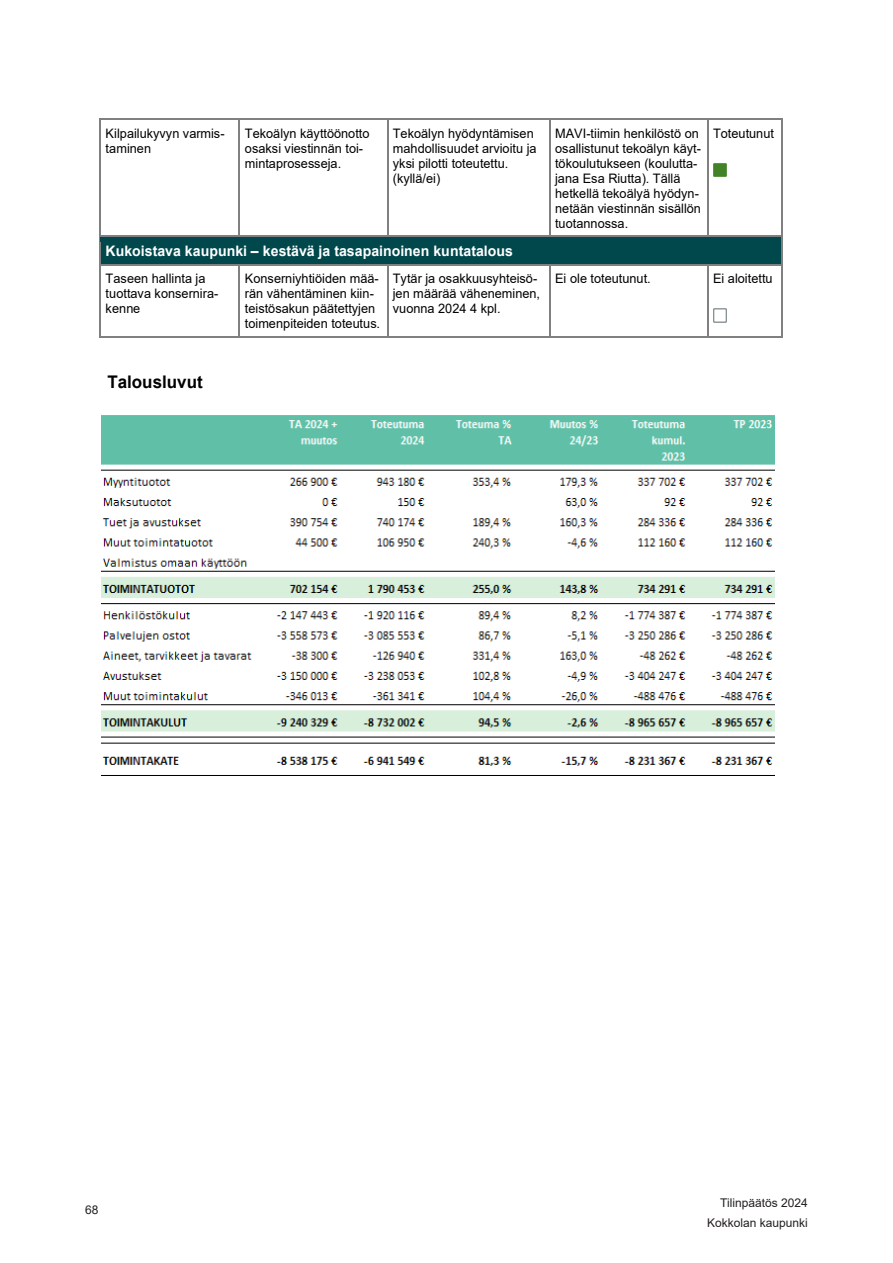
<style>
.page{position:relative;width:893px;height:1263px;background:#fff}
.page>*{position:absolute;margin:0;border:0;box-sizing:border-box;transform-origin:0 0}
.t1{font:700 17.4px "Arial";color:#000}
.t2{font:700 14.4px "Arial";letter-spacing:.005em;color:#fff}
.t3{font:13.05px/15px "Arial";letter-spacing:.005em;color:#000}
.t4{font:12px/19.5px "Arial";color:#231f20;text-align:right}
</style>
<div class="page">
<hr style="left:101px;top:119px;width:138px;height:1px;background:#808080">
<hr style="left:240px;top:119px;width:147px;height:1px;background:#808080">
<hr style="left:388px;top:119px;width:161px;height:1px;background:#808080">
<hr style="left:550px;top:119px;width:157px;height:1px;background:#808080">
<hr style="left:708px;top:119px;width:73px;height:1px;background:#808080">
<hr style="left:100px;top:125px;width:1px;height:111px;background:#808080">
<hr style="left:239px;top:125px;width:1px;height:111px;background:#808080">
<hr style="left:387px;top:125px;width:1px;height:111px;background:#808080">
<hr style="left:549px;top:125px;width:1px;height:111px;background:#808080">
<hr style="left:707px;top:125px;width:1px;height:111px;background:#808080">
<hr style="left:781px;top:125px;width:1px;height:111px;background:#808080">
<div style="left:106px;top:242px;width:670px;height:17px;background:#00484c"></div>
<hr style="left:101px;top:236px;width:138px;height:1px;background:#808080">
<div style="left:101px;top:237px;width:138px;height:6px;background:#00484c"></div>
<hr style="left:240px;top:236px;width:147px;height:1px;background:#808080">
<div style="left:240px;top:237px;width:147px;height:6px;background:#00484c"></div>
<hr style="left:388px;top:236px;width:161px;height:1px;background:#808080">
<div style="left:388px;top:237px;width:161px;height:6px;background:#00484c"></div>
<hr style="left:550px;top:236px;width:157px;height:1px;background:#808080">
<div style="left:550px;top:237px;width:157px;height:6px;background:#00484c"></div>
<hr style="left:708px;top:236px;width:73px;height:1px;background:#808080">
<div style="left:708px;top:237px;width:73px;height:6px;background:#00484c"></div>
<div style="left:100px;top:259px;width:682px;height:6px;background:#00484c"></div>
<svg style="left:100px;top:236px;width:1px;height:35px"></svg>
<hr style="left:101px;top:265px;width:138px;height:1px;background:#808080">
<hr style="left:240px;top:265px;width:147px;height:1px;background:#808080">
<hr style="left:388px;top:265px;width:161px;height:1px;background:#808080">
<hr style="left:550px;top:265px;width:157px;height:1px;background:#808080">
<hr style="left:708px;top:265px;width:73px;height:1px;background:#808080">
<svg style="left:781px;top:236px;width:1px;height:35px"></svg>
<hr style="left:100px;top:271px;width:1px;height:66px;background:#808080">
<hr style="left:101px;top:337px;width:138px;height:1px;background:#808080">
<hr style="left:239px;top:271px;width:1px;height:66px;background:#808080">
<hr style="left:240px;top:337px;width:147px;height:1px;background:#808080">
<hr style="left:387px;top:271px;width:1px;height:66px;background:#808080">
<hr style="left:388px;top:337px;width:161px;height:1px;background:#808080">
<hr style="left:549px;top:271px;width:1px;height:66px;background:#808080">
<hr style="left:550px;top:337px;width:157px;height:1px;background:#808080">
<hr style="left:707px;top:271px;width:1px;height:66px;background:#808080">
<hr style="left:708px;top:337px;width:73px;height:1px;background:#808080">
<hr style="left:781px;top:271px;width:1px;height:66px;background:#808080">
<img style="left:101px;top:415px;width:673px;height:351px">
<img style="left:713px;top:163px;width:14px;height:14px">
<img style="left:713px;top:308px;width:14px;height:15px">
<p class="t3" style="left:106px;top:125px;width:121px">Kilpailukyvyn varmis&shy;taminen</p>
<p class="t3" style="left:245px;top:125px;width:126px">Tekoälyn käyttöönotto osaksi viestinnän toi&shy;mintaprosesseja.</p>
<p class="t3" style="left:393px;top:125px;width:145px">Tekoälyn hyödyntämisen mahdollisuudet arvioitu ja yksi pilotti toteutettu. (kyllä/ei)</p>
<p class="t3" style="left:555px;top:125px;width:148px">MAVI-tiimin henkilöstö on osallistunut tekoälyn käyt&shy;tökoulutukseen (koulutta&shy;jana Esa Riutta). Tällä hetkellä tekoälyä hyödyn&shy;netään viestinnän sisällön tuotannossa.</p>
<p class="t3" style="left:713px;top:125px;width:63px">Toteutunut</p>
<p class="t2" style="left:106px;top:241px;width:409px">Kukoistava kaupunki – kestävä ja tasapainoinen kuntatalous</p>
<p class="t3" style="left:106px;top:271px;width:114px">Taseen hallinta ja tuottava konsernira&shy;kenne</p>
<p class="t3" style="left:245px;top:271px;width:137px">Konserniyhtiöiden mää&shy;rän vähentäminen kiin&shy;teistösakun päätettyjen toimenpiteiden toteutus.</p>
<p class="t3" style="left:393px;top:271px;width:149px">Tytär ja osakkuusyhteisö&shy;jen määrää väheneminen, vuonna 2024 4 kpl.</p>
<p class="t3" style="left:555px;top:271px;width:97px">Ei ole toteutunut.</p>
<p class="t3" style="left:713px;top:271px;width:61px">Ei aloitettu</p>
<p class="t1" style="left:107px;top:369px;width:97px">Talousluvut</p>
<p class="t4" style="left:85px;top:1200px;width:15px">68</p>
<p class="t4" style="left:707px;top:1193px;width:102px">Tilinpäätös 2024<br>Kokkolan kaupunki</p>
</div>
